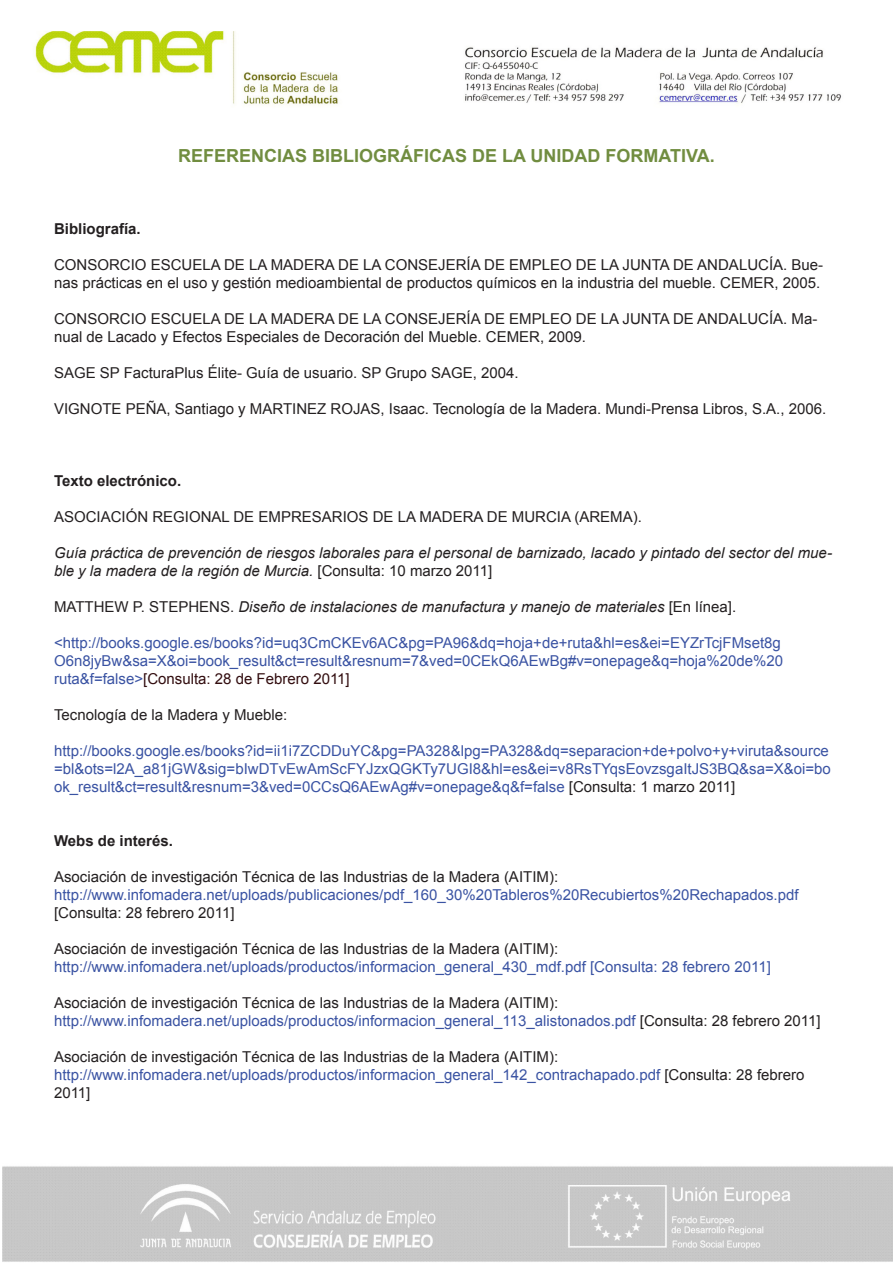
<style>
.page{position:relative;width:893px;height:1263px;background:#fff}
.page>*{position:absolute;margin:0;border:0;box-sizing:border-box;transform-origin:0 0}
.t1{font:700 18px "Arial";color:#718d40}
.t2{font:15px/18px "Arial";color:#3a53a3}
.t3{font:15px/18px "Arial";color:#231f20}
.t4{font:italic 15px/18px "Arial";color:#231f20}
.t5{font:700 15px "Arial";color:#231f20}
.s1{font-style:normal}
.s2{color:#320d0f}
.s3{color:#231f20}
</style>
<div class="page">
<img style="left:2px;top:31px;width:891px;height:1231px">
<p class="t1" style="left:178px;top:144px;width:538px">REFERENCIAS BIBLIOGRÁFICAS DE LA UNIDAD FORMATIVA.</p>
<p class="t5" style="left:54px;top:219px;width:88px">Bibliografía.</p>
<p class="t3" style="left:54px;top:256px;width:771px">CONSORCIO ESCUELA DE LA MADERA DE LA CONSEJERÍA DE EMPLEO DE LA JUNTA DE ANDALUCÍA. Bue&shy;nas prácticas en el uso y gestión medioambiental de productos químicos en la industria del mueble. CEMER, 2005.</p>
<p class="t3" style="left:54px;top:310px;width:765px">CONSORCIO ESCUELA DE LA MADERA DE LA CONSEJERÍA DE EMPLEO DE LA JUNTA DE ANDALUCÍA. Ma&shy;nual de Lacado y Efectos Especiales de Decoración del Mueble. CEMER, 2009.</p>
<p class="t3" style="left:54px;top:364px;width:466px">SAGE SP FacturaPlus Élite- Guía de usuario. SP Grupo SAGE, 2004.</p>
<p class="t3" style="left:54px;top:400px;width:774px">VIGNOTE PEÑA, Santiago y MARTINEZ ROJAS, Isaac. Tecnología de la Madera. Mundi-Prensa Libros, S.A., 2006.</p>
<p class="t5" style="left:54px;top:471px;width:129px">Texto electrónico.</p>
<p class="t3" style="left:54px;top:508px;width:589px">ASOCIACIÓN REGIONAL DE EMPRESARIOS DE LA MADERA DE MURCIA (AREMA).</p>
<p class="t4" style="left:54px;top:544px;width:779px">Guía práctica de prevención de riesgos laborales para el personal de barnizado, lacado y pintado del sector del mue&shy;ble y la madera de la región de Murcia. <span class="s1">[Consulta: 10 marzo 2011]</span></p>
<p class="t4" style="left:54px;top:598px;width:684px"><span class="s1">MATTHEW P. STEPHENS.</span> Diseño de instalaciones de manufactura y manejo de materiales <span class="s1">[En línea].</span></p>
<p class="t2" style="left:54px;top:634px;width:731px">&lt;http://books.google.es/books?id=uq3CmCKEv6AC&amp;pg=PA96&amp;dq=hoja+de+ruta&amp;hl=es&amp;ei=EYZrTcjFMset8g<br>O6n8jyBw&amp;sa=X&amp;oi=book_result&amp;ct=result&amp;resnum=7&amp;ved=0CEkQ6AEwBg#v=onepage&amp;q=hoja%20de%20 ruta&amp;f=false&gt;<span class="s2">[Consulta: 28 de Febrero 2011]</span></p>
<p class="t3" style="left:54px;top:706px;width:235px">Tecnología de la Madera y Mueble:</p>
<p class="t2" style="left:54px;top:742px;width:778px">http://books.google.es/books?id=ii1i7ZCDDuYC&amp;pg=PA328&amp;lpg=PA328&amp;dq=separacion+de+polvo+y+viruta&amp;source =bl&amp;ots=l2A_a81jGW&amp;sig=bIwDTvEwAmScFYJzxQGKTy7UGI8&amp;hl=es&amp;ei=v8RsTYqsEovzsgaItJS3BQ&amp;sa=X&amp;oi=bo ok_result&amp;ct=result&amp;resnum=3&amp;ved=0CCsQ6AEwAg#v=onepage&amp;q&amp;f=false <span class="s3">[Consulta: 1 marzo 2011]</span></p>
<p class="t5" style="left:54px;top:831px;width:120px">Webs de interés.</p>
<p class="t3" style="left:54px;top:868px;width:506px">Asociación de investigación Técnica de las Industrias de la Madera (AITIM):</p>
<p class="t2" style="left:54px;top:886px;width:746px">http://www.infomadera.net/uploads/publicaciones/pdf_160_30%20Tableros%20Recubiertos%20Rechapados.pdf <span class="s3">[Consulta: 28 febrero 2011]</span></p>
<p class="t3" style="left:54px;top:940px;width:506px">Asociación de investigación Técnica de las Industrias de la Madera (AITIM):</p>
<p class="t2" style="left:54px;top:958px;width:718px">http://www.infomadera.net/uploads/productos/informacion_general_430_mdf.pdf [Consulta: 28 febrero 2011]</p>
<p class="t3" style="left:54px;top:994px;width:506px">Asociación de investigación Técnica de las Industrias de la Madera (AITIM):</p>
<p class="t2" style="left:54px;top:1012px;width:768px">http://www.infomadera.net/uploads/productos/informacion_general_113_alistonados.pdf <span class="s3">[Consulta: 28 febrero 2011]</span></p>
<p class="t3" style="left:54px;top:1048px;width:506px">Asociación de investigación Técnica de las Industrias de la Madera (AITIM):</p>
<p class="t2" style="left:54px;top:1066px;width:752px">http://www.infomadera.net/uploads/productos/informacion_general_142_contrachapado.pdf <span class="s3">[Consulta: 28 febrero<br>2011]</span></p>
</div>
